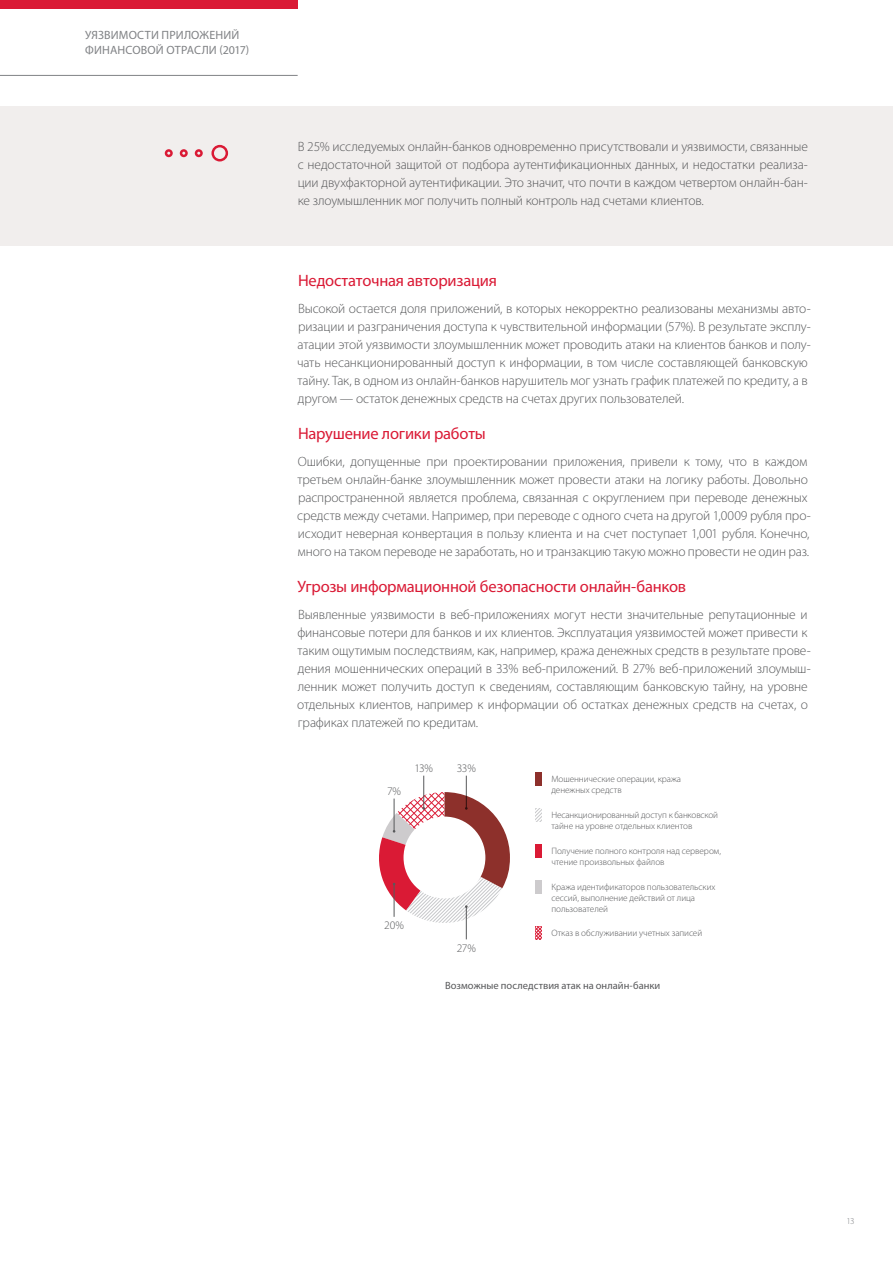
<style>
.page{position:relative;width:893px;height:1263px;background:#fff}
.page>*{position:absolute;margin:0;border:0;box-sizing:border-box;transform-origin:0 0}
.t1{font:16.5px "Myriad Pro";letter-spacing:-.015em;color:#da1a35}
.t2{font:300 13.5px/18px "Myriad Pro";letter-spacing:-.01em;color:#58595b}
.t3{font:12px/14.4px "Myriad Pro";letter-spacing:.01em;color:#808285}
.t4{font:300 11.55px "Myriad Pro";letter-spacing:-.035em;color:#58595b}
.t5{font:10.5px "Myriad Pro";letter-spacing:.005em;color:#58595b}
.t6{font:300 9.3px/11.1px "Myriad Pro";letter-spacing:-.005em;color:#58595b}
.t7{font:300 9px "Myriad Pro";color:#808285}
</style>
<div class="page">
<div style="left:0;top:0;width:298px;height:9px;background:#da1a35"></div>
<hr style="left:0;top:75px;width:298px;height:1px;background:#808285">
<div style="left:0;top:106px;width:893px;height:139px;background:#f1eeed"></div>
<svg style="left:211px;top:145px;width:17px;height:16px"></svg>
<svg style="left:195px;top:149px;width:8px;height:8px"></svg>
<svg style="left:180px;top:149px;width:8px;height:8px"></svg>
<svg style="left:165px;top:149px;width:8px;height:8px"></svg>
<div style="left:535px;top:772px;width:7px;height:13px;background:#8d302b"></div>
<svg style="left:535px;top:808px;width:7px;height:13px"></svg>
<div style="left:535px;top:844px;width:7px;height:13px;background:#da1a35"></div>
<div style="left:535px;top:880px;width:7px;height:13px;background:#cdcbcd"></div>
<svg style="left:535px;top:926px;width:7px;height:13px"></svg>
<hr style="left:423px;top:776px;width:1px;height:32px;background:#58595b">
<hr style="left:466px;top:907px;width:1px;height:32px;background:#58595b">
<hr style="left:466px;top:776px;width:1px;height:32px;background:#58595b">
<svg style="left:379px;top:792px;width:131px;height:140px"></svg>
<p class="t3" style="left:85px;top:28px;width:166px">УЯЗВИМОСТИ ПРИЛОЖЕНИЙ<br>ФИНАНСОВОЙ ОТРАСЛИ (2017)</p>
<p class="t2" style="left:298px;top:138px;width:512px;text-align:justify">В 25% исследуемых онлайн-банков одновременно присутствовали и уязвимости, связанные с недостаточной защитой от подбора аутентификационных данных, и недостатки реализа&shy;ции двухфакторной аутентификации. Это значит, что почти в каждом четвертом онлайн-бан&shy;ке злоумышленник мог получить полный контроль над счетами клиентов.</p>
<p class="t1" style="left:298px;top:272px;width:201px">Недостаточная авторизация</p>
<p class="t2" style="left:297px;top:300px;width:515px">Высокой остается доля приложений, в которых некорректно реализованы механизмы авто&shy;ризации и разграничения доступа к чувствительной информации (57%). В результате эксплу&shy;атации этой уязвимости злоумышленник может проводить атаки на клиентов банков и полу&shy;чать несанкционированный доступ к информации, в том числе составляющей банковскую тайну. Так, в одном из онлайн-банков нарушитель мог узнать график платежей по кредиту, а в другом — остаток денежных средств на счетах других пользователей.</p>
<p class="t1" style="left:298px;top:425px;width:189px">Нарушение логики работы</p>
<p class="t2" style="left:297px;top:453px;width:515px">Ошибки, допущенные при проектировании приложения, привели к тому, что в каждом третьем онлайн-банке злоумышленник может провести атаки на логику работы. Довольно распространенной является проблема, связанная с округлением при переводе денежных средств между счетами. Например, при переводе с одного счета на другой 1,0009 рубля про&shy;исходит неверная конвертация в пользу клиента и на счет поступает 1,001 рубля. Конечно, много на таком переводе не заработать, но и транзакцию такую можно провести не один раз.</p>
<p class="t1" style="left:297px;top:578px;width:390px">Угрозы информационной безопасности онлайн-банков</p>
<p class="t2" style="left:297px;top:606px;width:515px">Выявленные уязвимости в веб-приложениях могут нести значительные репутационные и финансовые потери для банков и их клиентов. Эксплуатация уязвимостей может привести к таким ощутимым последствиям, как, например, кража денежных средств в результате прове&shy;дения мошеннических операций в 33% веб-приложений. В 27% веб-приложений злоумыш&shy;ленник может получить доступ к сведениям, составляющим банковскую тайну, на уровне отдельных клиентов, например к информации об остатках денежных средств на счетах, о графиках платежей по кредитам.</p>
<p class="t4" style="left:387px;top:785px;width:16px">7%</p>
<p class="t4" style="left:384px;top:919px;width:21px">20%</p>
<p class="t4" style="left:414px;top:762px;width:20px">13%</p>
<p class="t4" style="left:457px;top:762px;width:21px">33%</p>
<p class="t4" style="left:457px;top:942px;width:21px">27%</p>
<p class="t6" style="left:551px;top:774px;width:131px">Мошеннические операции, кража денежных средств</p>
<p class="t6" style="left:551px;top:810px;width:168px">Несанкционированный доступ к банковской тайне на уровне отдельных клиентов</p>
<p class="t6" style="left:551px;top:846px;width:171px">Получение полного контроля над сервером, чтение произвольных файлов</p>
<p class="t6" style="left:551px;top:882px;width:166px">Кража идентификаторов пользовательских сессий, выполнение действий от лица пользователей</p>
<p class="t6" style="left:551px;top:927px;width:152px">Отказ в обслуживании учетных записей</p>
<p class="t5" style="left:445px;top:980px;width:217px">Возможные последствия атак на онлайн-банки</p>
<p class="t7" style="left:846px;top:1216px;width:10px">13</p>
</div>
